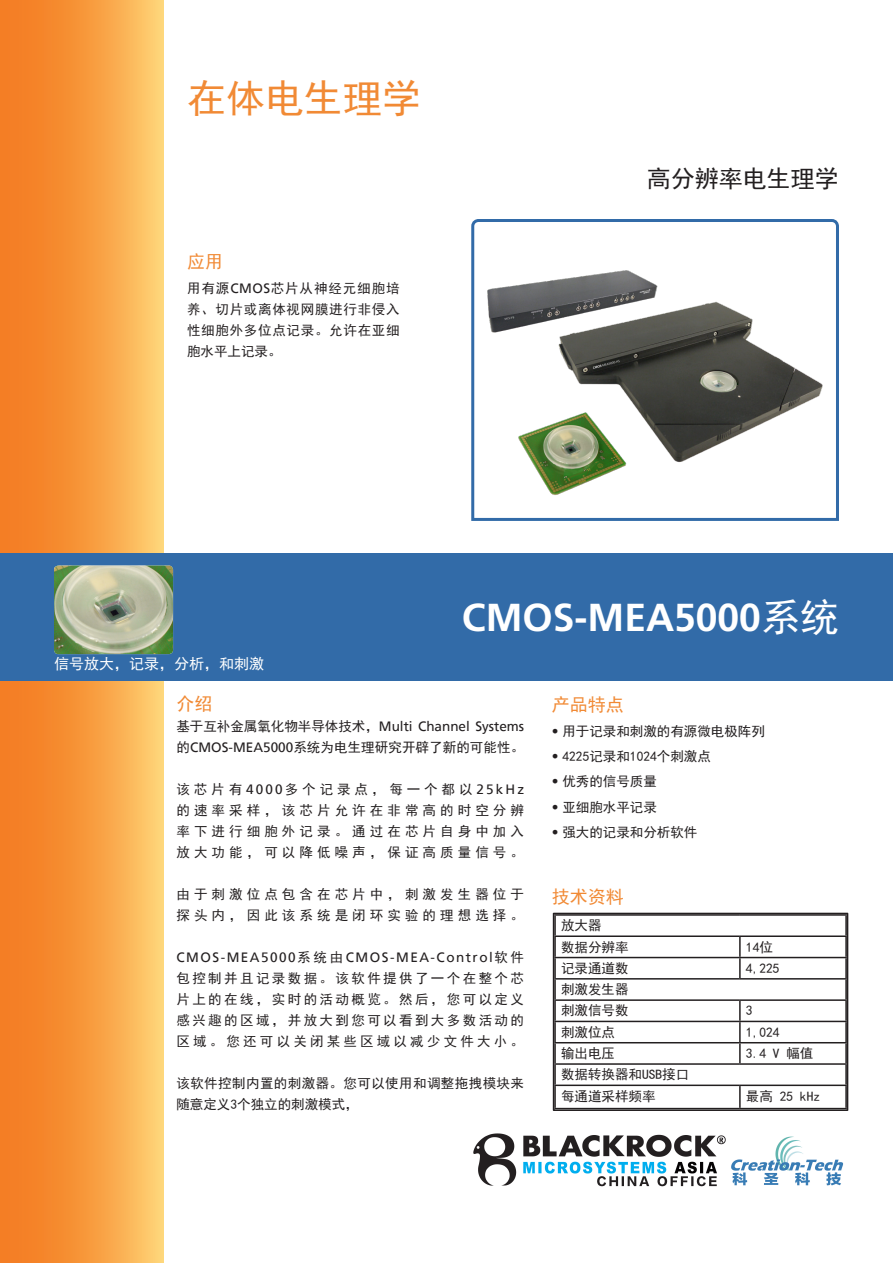
<style>
.page{position:relative;width:893px;height:1263px;background:#fff}
.page>*{position:absolute;margin:0;border:0;box-sizing:border-box;transform-origin:0 0}
.Page_Mitte{font:700 39px "Frutiger";color:#fff}
.Chapter_Heading{font:39px "Sim Hei";color:#f18a35}
.Page_Heading{font:24px "Sim Hei";color:#231f20}
.Boxen_Heading{font:18px "Sim Hei";color:#f18a35}
.Page_App{font:15px "Sim Hei";color:#fff}
.Normaler_Text{font:13.5px/21px "Sim Hei";letter-spacing:.235em;color:#231f20;text-align:justify}
.Apps_Intro{font:13.5px/21px "Sim Hei";color:#231f20;text-align:justify}
.Normaler_Text-2{font:13.5px/21px "Sim Hei";letter-spacing:.005em;color:#231f20}
.Boxen_Heading-2{font:13.5px "Sim Hei";color:#231f20}
.Normaler_Text-3{font:13.5px/21px "Sim Hei";letter-spacing:.3em;color:#231f20}
.Normaler_Text-4{font:13.5px/21px "Sim Hei";letter-spacing:.03em;color:#231f20}
.s1{font-family:"Frutiger"}
.s2{font-family:"Sim Hei";font-weight:400}
</style>
<div class="page">
<div style="left:0;top:0;width:163px;height:1263px;background:linear-gradient(to right,#f27016,#fdca6c)"></div>
<svg style="left:471px;top:219px;width:368px;height:302px"></svg>
<div style="left:0;top:553px;width:893px;height:127px;background:#326ba8"></div>
<img style="left:54px;top:566px;width:119px;height:88px">
<hr style="left:554px;top:935px;width:186px;height:2px;background:#231f20">
<hr style="left:740px;top:935px;width:107px;height:2px;background:#231f20">
<hr style="left:739px;top:937px;width:2px;height:20px;background:#231f20">
<hr style="left:554px;top:957px;width:186px;height:1px;background:#231f20">
<hr style="left:740px;top:957px;width:107px;height:1px;background:#231f20">
<hr style="left:739px;top:958px;width:2px;height:20px;background:#231f20">
<hr style="left:554px;top:978px;width:186px;height:1px;background:#231f20">
<hr style="left:740px;top:978px;width:107px;height:1px;background:#231f20">
<hr style="left:554px;top:999px;width:186px;height:2px;background:#231f20">
<hr style="left:740px;top:999px;width:107px;height:2px;background:#231f20">
<hr style="left:739px;top:1001px;width:2px;height:20px;background:#231f20">
<hr style="left:554px;top:1021px;width:186px;height:1px;background:#231f20">
<hr style="left:740px;top:1021px;width:107px;height:1px;background:#231f20">
<hr style="left:739px;top:1022px;width:2px;height:20px;background:#231f20">
<hr style="left:554px;top:1042px;width:186px;height:1px;background:#231f20">
<hr style="left:740px;top:1042px;width:107px;height:1px;background:#231f20">
<hr style="left:739px;top:1043px;width:2px;height:20px;background:#231f20">
<hr style="left:554px;top:1063px;width:186px;height:2px;background:#231f20">
<hr style="left:740px;top:1063px;width:107px;height:2px;background:#231f20">
<hr style="left:554px;top:1084px;width:186px;height:2px;background:#231f20">
<hr style="left:740px;top:1084px;width:107px;height:2px;background:#231f20">
<hr style="left:739px;top:1086px;width:2px;height:22px;background:#231f20">
<div style="left:553px;top:913px;width:295px;height:198px;border:2px solid #231f20"></div>
<img style="left:473px;top:1133px;width:371px;height:54px">
<p class="Chapter_Heading" style="left:187px;top:78px;width:235px">在体电生理学</p>
<p class="Boxen_Heading" style="left:187px;top:252px;width:37px">应用</p>
<p class="Apps_Intro" style="left:187px;top:278px;width:214px">用有源<span class="s1">CMOS</span>芯片从神经元细胞培养、切片或离体视网膜进行非侵入性细胞外多位点记录。允许在亚细胞水平上记录。</p>
<p class="Page_Heading" style="left:647px;top:166px;width:194px">高分辨率电生理学</p>
<p class="Page_App" style="left:54px;top:656px;width:211px">信号放大，记录，分析，和刺激</p>
<p class="Page_Mitte" style="left:462px;top:595px;width:379px">CMOS-MEA5000<span class="s2">系统</span></p>
<p class="Boxen_Heading" style="left:176px;top:694px;width:37px">介绍</p>
<p class="Normaler_Text-2" style="left:176px;top:715px;width:349px">基于互补金属氧化物半导体技术，<span class="s1">Multi Channel Systems</span>的<span class="s1">CMOS-MEA5000</span>系统为电生理研究开辟了新的可能性。</p>
<p class="Normaler_Text" style="left:176px;top:778px;width:349px">该芯片有<span class="s1">4000</span>多个记录点，每一个都以<span class="s1">25kHz</span>的速率采样，该芯片允许在非常高的时空分辨率下进行细胞外记录。通过在芯片自身中加入放大功能，可以降低噪声，保证高质量信号。</p>
<p class="Normaler_Text-3" style="left:176px;top:884px;width:349px">由于刺激位点包含在芯片中，刺激发生器位于探头内，因此该系统是闭环实验的理想选择。</p>
<p class="Normaler_Text" style="left:176px;top:947px;width:349px"><span class="s1">CMOS-MEA5000</span>系统由<span class="s1">CMOS-MEA-Control</span>软件包控制并且记录数据。该软件提供了一个在整个芯片上的在线，实时的活动概览。然后，您可以定义感兴趣的区域，并放大到您可以看到大多数活动的区域。您还可以关闭某些区域以减少文件大小。</p>
<p class="Normaler_Text-4" style="left:176px;top:1073px;width:349px">该软件控制内置的刺激器。您可以使用和调整拖拽模块来随意定义3个独立的刺激模式，</p>
<p class="Boxen_Heading" style="left:552px;top:695px;width:73px">产品特点</p>
<p class="Boxen_Heading-2" style="left:552px;top:724px;width:215px"><span class="s1">•</span> 用于记录和刺激的有源微电极阵列</p>
<p class="Boxen_Heading-2" style="left:552px;top:749px;width:161px"><span class="s1">•</span> 4225记录和1024个刺激点</p>
<p class="Boxen_Heading-2" style="left:552px;top:775px;width:107px"><span class="s1">•</span> 优秀的信号质量</p>
<p class="Boxen_Heading-2" style="left:552px;top:800px;width:107px"><span class="s1">•</span> 亚细胞水平记录</p>
<p class="Boxen_Heading-2" style="left:552px;top:825px;width:147px"><span class="s1">•</span> 强大的记录和分析软件</p>
<p class="Boxen_Heading" style="left:552px;top:888px;width:73px">技术资料</p>
<p class="Apps_Intro" style="left:561px;top:915px;width:42px">放大器</p>
<p class="Apps_Intro" style="left:561px;top:936px;width:69px">数据分辨率</p>
<p class="Apps_Intro" style="left:746px;top:936px;width:28px">14位</p>
<p class="Apps_Intro" style="left:561px;top:957px;width:69px">记录通道数</p>
<p class="Apps_Intro" style="left:746px;top:957px;width:35px">4,225</p>
<p class="Apps_Intro" style="left:561px;top:979px;width:69px">刺激发生器</p>
<p class="Apps_Intro" style="left:561px;top:1000px;width:69px">刺激信号数</p>
<p class="Apps_Intro" style="left:746px;top:1000px;width:8px">3</p>
<p class="Apps_Intro" style="left:561px;top:1021px;width:55px">刺激位点</p>
<p class="Apps_Intro" style="left:746px;top:1021px;width:35px">1,024</p>
<p class="Apps_Intro" style="left:561px;top:1043px;width:55px">输出电压</p>
<p class="Apps_Intro" style="left:746px;top:1043px;width:69px">3.4 V 幅值</p>
<p class="Apps_Intro" style="left:561px;top:1064px;width:130px">数据转换器和USB接口</p>
<p class="Apps_Intro" style="left:561px;top:1085px;width:96px">每通道采样频率</p>
<p class="Apps_Intro" style="left:746px;top:1085px;width:76px">最高 25 kHz</p>
</div>
